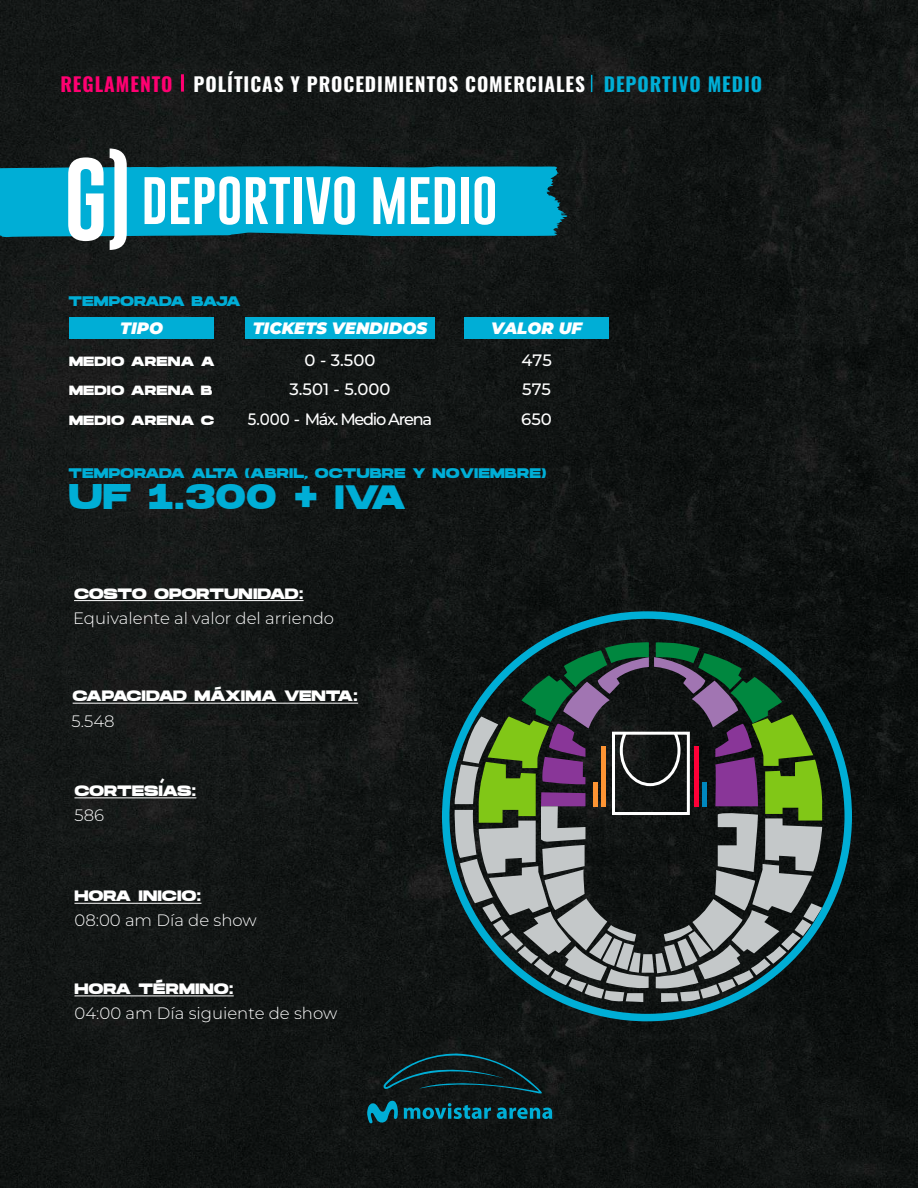
<style>
.page{position:relative;width:918px;height:1188px;background:#fff}
.page>*{position:absolute;margin:0;border:0;box-sizing:border-box;transform-origin:0 0}
.t1{font:48.9px "Gobold";color:#fff;scale:1.05 1}
.t2{font:700 35.55px "Hanson";color:#00aed6}
.t3{font:700 19.35px "Oswald";letter-spacing:.05em;color:#fff}
.t4{font:300 16.5px "Montserrat";color:#fff}
.t5{font:500 16.5px/29.8px "Montserrat";letter-spacing:-.08em;color:#fff;text-align:center}
.t6{font:italic 900 16.5px "Montserrat";color:#fff}
.t7{font:500 16.5px/29.8px "Montserrat";color:#fff;text-align:justify}
.t8{font:700 15px "Hanson";letter-spacing:-.01em;color:#fff}
.t9{font:700 13.8px "Hanson";color:#00aed6}
.t10{font:700 13.8px "Hanson";letter-spacing:-.055em;color:#00aed6}
.t11{font:700 13.35px "Hanson";color:#fff}
.s1{color:#ff0071}
.s2{color:#00aed6}
.s3{font-size:84.6px}
.s4{font-size:33.75px}
</style>
<div class="page">
<img style="left:0;top:0;width:918px;height:1188px">
<hr style="left:181px;top:74px;width:3px;height:18px;background:#ff0071">
<svg style="left:591px;top:75px;width:1px;height:17px"></svg>
<svg style="left:367px;top:1051px;width:185px;height:72px;background:#0f2b30"></svg>
<svg style="left:0;top:166px;width:567px;height:72px;background:#01a4c9"></svg>
<hr style="left:74px;top:600px;width:230px;height:1px;background:#fff">
<hr style="left:74px;top:797px;width:122px;height:1px;background:#fff">
<hr style="left:73px;top:703px;width:285px;height:1px;background:#fff">
<hr style="left:74px;top:903px;width:128px;height:1px;background:#fff">
<hr style="left:74px;top:996px;width:160px;height:1px;background:#fff">
<svg style="left:454px;top:641px;width:368px;height:361px;background:#4b5950"></svg>
<div style="left:601px;top:746px;width:5px;height:60px;background:#fd9433"></div>
<hr style="left:695px;top:746px;width:4px;height:60px;background:#ff0037">
<div style="left:593px;top:782px;width:5px;height:24px;background:#fd9433"></div>
<div style="left:702px;top:782px;width:5px;height:24px;background:#0087be"></div>
<hr style="left:612px;top:812px;width:75px;height:3px;background:#fff">
<div style="left:69px;top:317px;width:145px;height:21px;background:#00aed6"></div>
<div style="left:245px;top:317px;width:190px;height:21px;background:#00aed6"></div>
<div style="left:464px;top:317px;width:145px;height:21px;background:#00aed6"></div>
<svg style="left:160px;top:778px;width:4px;height:5px"></svg>
<p class="t3" style="left:60px;top:74px;width:703px"><span class="s1">REGLAMENTO</span> POLÍTICAS Y PROCEDIMIENTOS COMERCIALES <span class="s2">DEPORTIVO MEDIO</span></p>
<h1 class="t1" style="left:63px;top:169px;width:415px"><span class="s3">G)</span> DEPORTIVO MEDIO</h1>
<p class="t10" style="left:69px;top:292px;width:174px">TEMPORADA BAJA</p>
<p class="t6" style="left:120px;top:316px;width:44px">TIPO</p>
<p class="t6" style="left:253px;top:316px;width:176px">TICKETS VENDIDOS</p>
<p class="t6" style="left:491px;top:316px;width:93px">VALOR UF</p>
<p class="t5" style="left:248px;top:344px;width:186px">0 - 3.500<br>3.501 - 5.000<br>5.000 - Máx. Medio Arena</p>
<p class="t7" style="left:521px;top:344px;width:32px">475<br>575<br>650</p>
<p class="t11" style="left:69px;top:352px;width:147px">MEDIO ARENA A</p>
<p class="t11" style="left:69px;top:382px;width:145px">MEDIO ARENA B</p>
<p class="t11" style="left:69px;top:412px;width:147px">MEDIO ARENA C</p>
<p class="t9" style="left:69px;top:464px;width:479px">TEMPORADA ALTA (ABRIL, OCTUBRE Y NOVIEMBRE)</p>
<h2 class="t2" style="left:69px;top:473px;width:339px">UF 1.300 <span class="s4">+ IVA</span></h2>
<p class="t8" style="left:74px;top:583px;width:231px">COSTO OPORTUNIDAD:</p>
<p class="t4" style="left:73px;top:607px;width:263px">Equivalente al valor del arriendo</p>
<p class="t8" style="left:73px;top:686px;width:287px">CAPACIDAD MÁXIMA VENTA:</p>
<p class="t4" style="left:72px;top:710px;width:45px">5.548</p>
<p class="t8" style="left:74px;top:781px;width:123px">CORTESIAS:</p>
<p class="t4" style="left:74px;top:803px;width:31px">586</p>
<p class="t8" style="left:74px;top:886px;width:129px">HORA INICIO:</p>
<p class="t4" style="left:74px;top:909px;width:184px">08:00 am Día de show</p>
<p class="t8" style="left:74px;top:979px;width:161px">HORA TÉRMINO:</p>
<p class="t4" style="left:74px;top:1002px;width:264px">04:00 am Día siguiente de show</p>
</div>
